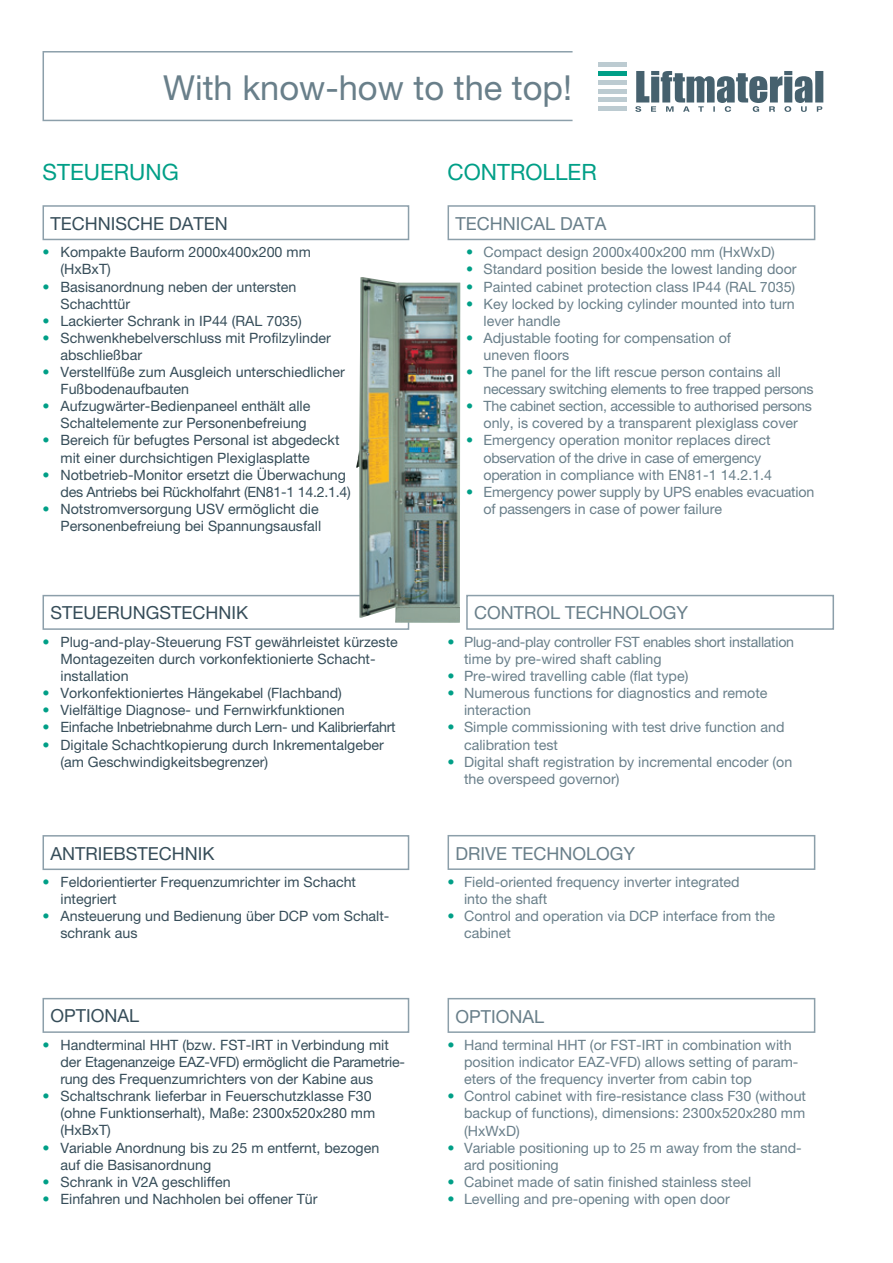
<style>
.page{position:relative;width:893px;height:1263px;background:#fff}
.page>*{position:absolute;margin:0;border:0;box-sizing:border-box;transform-origin:0 0}
.t1{font:34.5px "Helvetica Neue";color:#697f8a}
.t2{font:22.5px "Helvetica Neue";color:#009f87}
.t3{font:18px "Helvetica Neue";letter-spacing:.075em;color:#364d59}
.t4{font:18px "Helvetica Neue";color:#697f8a}
.t5{font:14.25px/17.1px "Helvetica Neue";color:#364d59}
.t6{font:14.25px/17.1px "Helvetica Neue";color:#697f8a}
.t7{font:14.25px/17.1px "Helvetica Neue";letter-spacing:-.02em;color:#697f8a}
.t8{font:14.25px "Helvetica Neue";letter-spacing:-.02em;color:#364d59}
.s1{color:#009f87}
</style>
<div class="page">
<div style="left:43px;top:51px;width:530px;height:70px;background:#fff;border:2px solid #8c9faa"></div>
<hr style="left:598px;top:63px;width:29px;height:4px;background:#bccbd1">
<div style="left:598px;top:71px;width:29px;height:5px;background:#009f87"></div>
<div style="left:598px;top:80px;width:29px;height:5px;background:#bccbd1"></div>
<hr style="left:598px;top:89px;width:29px;height:4px;background:#bccbd1">
<hr style="left:598px;top:98px;width:29px;height:4px;background:#bccbd1">
<hr style="left:598px;top:107px;width:29px;height:4px;background:#bccbd1">
<svg style="left:635px;top:71px;width:188px;height:41px"></svg>
<div style="left:43px;top:205px;width:366px;height:35px;border:2px solid #8c9faa"></div>
<div style="left:43px;top:595px;width:366px;height:35px;border:2px solid #8c9faa"></div>
<div style="left:43px;top:835px;width:366px;height:35px;border:2px solid #8c9faa"></div>
<div style="left:43px;top:998px;width:366px;height:35px;border:2px solid #8c9faa"></div>
<div style="left:448px;top:205px;width:367px;height:35px;border:2px solid #8c9faa"></div>
<div style="left:466px;top:595px;width:368px;height:35px;border:2px solid #8c9faa"></div>
<div style="left:448px;top:835px;width:367px;height:35px;border:2px solid #8c9faa"></div>
<div style="left:448px;top:998px;width:367px;height:35px;border:2px solid #8c9faa"></div>
<img style="left:356px;top:277px;width:104px;height:346px">
<h1 class="t1" style="left:163px;top:67px;width:410px">With know-how to the top!</h1>
<h2 class="t2" style="left:43px;top:159px;width:134px">Steuerung</h2>
<p class="t3" style="left:50px;top:213px;width:179px">Tech nische Daten</p>
<p class="t5" style="left:61px;top:243px;width:252px;text-indent:-18px"><span class="s1">•</span> Kompakte Bauform 2000x400x200 mm (HxBxT)</p>
<p class="t5" style="left:61px;top:278px;width:237px;text-indent:-18px"><span class="s1">•</span> Basisanordnung neben der untersten<br>Schachttür</p>
<p class="t5" style="left:43px;top:312px;width:261px"><span class="s1">•</span> Lackierter Schrank in I P44 (RAL 7035)</p>
<p class="t5" style="left:61px;top:329px;width:272px;text-indent:-18px"><span class="s1">•</span> Schwenkhebelverschluss mit Profilzylinder abschließbar</p>
<p class="t5" style="left:43px;top:363px;width:304px"><span class="s1">•</span> Verstellfüße zum Ausgleich unterschiedlicher<br>Fußbodenaufbauten</p>
<p class="t5" style="left:43px;top:397px;width:269px;text-align:right"><span class="s1">•</span> Aufzugwärter-Bedienpaneel enthält alle<br>Schaltelemente zur Personenbefreiung</p>
<p class="t5" style="left:61px;top:432px;width:280px;text-indent:-18px"><span class="s1">•</span> Bereich für befugtes Personal ist abgedeckt mit einer durchsichtigen Plexiglasplatte</p>
<p class="t5" style="left:61px;top:466px;width:292px;text-indent:-18px"><span class="s1">•</span> Notbetrieb-Monitor ersetzt die Überwachung des Antriebs bei Rückholfahrt (EN81-1 14.2.1.4)</p>
<p class="t5" style="left:43px;top:500px;width:280px;text-align:right"><span class="s1">•</span> Notstromversorgung USV ermöglicht die<br>Personenbefreiung bei Spannungsausfall</p>
<p class="t3" style="left:50px;top:602px;width:108px">steuerungste</p>
<p class="t3" style="left:192px;top:602px;width:54px">chnik</p>
<p class="t5" style="left:61px;top:633px;width:339px;text-indent:-18px"><span class="s1">•</span> Plug-and-play-Steuerung FST gewährleistet kürzeste<br>Montagezeiten durch vorkonfektionierte Schacht&shy;installation</p>
<p class="t5" style="left:43px;top:684px;width:301px"><span class="s1">•</span> Vorkonfektioniertes Hängekabel (Flachband)</p>
<p class="t5" style="left:43px;top:701px;width:304px"><span class="s1">•</span> Vielfältige Diagnose- und Fernwirkfunktionen</p>
<p class="t8" style="left:43px;top:719px;width:355px"><span class="s1">•</span> Einfache I nbetriebnahme durch Lern- und Kalibrierfahrt</p>
<p class="t5" style="left:61px;top:736px;width:325px;text-indent:-18px"><span class="s1">•</span> Digitale Schachtkopierung durch I nkrementalgeber (am Geschwindigkeitsbegrenzer)</p>
<p class="t3" style="left:50px;top:842px;width:64px">Antriebste</p>
<p class="t3" style="left:159px;top:842px;width:54px">chnik</p>
<p class="t5" style="left:61px;top:873px;width:297px;text-indent:-18px"><span class="s1">•</span> Feldorientierter Frequenzumrichter im Schacht integriert</p>
<p class="t5" style="left:61px;top:907px;width:330px;text-indent:-18px"><span class="s1">•</span> Ansteuerung und Bedienung über DCP vom Schalt&shy;schrank aus</p>
<p class="t3" style="left:50px;top:1005px;width:79px">Optional</p>
<p class="t5" style="left:61px;top:1036px;width:346px;text-indent:-18px"><span class="s1">•</span> Handterminal HHT (bzw. FST-I RT in Verbindung mit der Etagenanzeige EAZ-VFD) ermöglicht die Parametrie&shy;rung des Frequenzumrichters von der Kabine aus</p>
<p class="t5" style="left:61px;top:1087px;width:316px;text-indent:-18px"><span class="s1">•</span> Schaltschrank lieferbar in Feuerschutzklasse F30 (ohne Funktionserhalt), Maße: 2300x520x280 mm (HxBxT)</p>
<p class="t5" style="left:61px;top:1139px;width:320px;text-indent:-18px"><span class="s1">•</span> Variable Anordnung bis zu 25 m entfernt, bezogen auf die Basisanordnung</p>
<p class="t5" style="left:43px;top:1173px;width:190px"><span class="s1">•</span> Schrank in V2A geschliffen</p>
<p class="t5" style="left:43px;top:1190px;width:277px"><span class="s1">•</span> Einfahren und Nachholen bei offener Tür</p>
<h2 class="t2" style="left:448px;top:159px;width:65px">Controller</h2>
<p class="t4" style="left:455px;top:213px;width:130px">Tech nical Data</p>
<p class="t6" style="left:466px;top:243px;width:310px"><span class="s1">•</span> Compact design 2000x400x200 mm (HxWxD)</p>
<p class="t6" style="left:466px;top:261px;width:332px"><span class="s1">•</span> Standard position beside the lowest landing door</p>
<p class="t6" style="left:466px;top:278px;width:331px"><span class="s1">•</span> Painted cabinet protection class I P44 (RAL 7035)</p>
<p class="t6" style="left:484px;top:295px;width:313px;text-indent:-17px"><span class="s1">•</span> Key locked by locking cylinder mounted into turn lever handle</p>
<p class="t6" style="left:484px;top:329px;width:249px;text-indent:-17px"><span class="s1">•</span> Adjustable footing for compensation of uneven floors</p>
<p class="t7" style="left:484px;top:363px;width:332px;text-indent:-17px"><span class="s1">•</span> The panel for the lift rescue person contains all necessary switching elements to free trapped persons</p>
<p class="t7" style="left:466px;top:397px;width:347px;text-align:center"><span class="s1">•</span> The cabinet section, accessible to authorised persons only, is covered by a transparent plexiglass cover</p>
<p class="t6" style="left:484px;top:432px;width:290px;text-indent:-17px"><span class="s1">•</span> Emergency operation monitor replaces direct observation of the drive in case of emergency operation in compliance with EN81-1 14.2.1.4</p>
<p class="t6" style="left:484px;top:483px;width:332px;text-indent:-17px"><span class="s1">•</span> Emergency power supply by UPS enables evacuation of passengers in case of power failure</p>
<p class="t4" style="left:474px;top:602px;width:53px">co ntrol</p>
<p class="t4" style="left:565px;top:602px;width:74px">technolog</p>
<p class="t4" style="left:676px;top:602px;width:10px">y</p>
<p class="t7" style="left:464px;top:633px;width:332px;text-indent:-17px"><span class="s1">•</span> Plug-and-play controller FST enables short installation time by pre-wired shaft cabling</p>
<p class="t6" style="left:448px;top:667px;width:242px"><span class="s1">•</span> Pre-wired travelling cable (flat type)</p>
<p class="t6" style="left:464px;top:684px;width:305px;text-indent:-17px"><span class="s1">•</span> Numerous functions for diagnostics and remote interaction</p>
<p class="t6" style="left:464px;top:718px;width:322px;text-indent:-17px"><span class="s1">•</span> Simple commissioning with test drive function and calibration test</p>
<p class="t6" style="left:464px;top:753px;width:330px;text-indent:-17px"><span class="s1">•</span> Digital shaft registration by incremental encoder (on the overspeed governor)</p>
<p class="t4" style="left:455px;top:842px;width:131px">Drive technolog</p>
<p class="t4" style="left:623px;top:842px;width:10px">y</p>
<p class="t6" style="left:464px;top:873px;width:277px;text-indent:-17px"><span class="s1">•</span> Field-oriented frequency inverter integrated into the shaft</p>
<p class="t6" style="left:464px;top:907px;width:313px;text-indent:-17px"><span class="s1">•</span> Control and operation via DCP interface from the cabinet</p>
<p class="t4" style="left:455px;top:1005px;width:90px">OPTI ONAL</p>
<p class="t6" style="left:464px;top:1036px;width:336px;text-indent:-17px"><span class="s1">•</span> Hand terminal HHT (or FST-I RT in combination with position indicator EAZ-VFD) allows setting of param&shy;eters of the frequency inverter from cabin top</p>
<p class="t6" style="left:464px;top:1087px;width:343px;text-align:justify;text-indent:-17px"><span class="s1">•</span> Control cabinet with fire-resistance class F30 (without backup of functions), dimensions: 2300x520x280 mm (HxWxD)</p>
<p class="t6" style="left:464px;top:1139px;width:339px;text-indent:-17px"><span class="s1">•</span> Variable positioning up to 25 m away from the stand&shy;ard positioning</p>
<p class="t6" style="left:448px;top:1173px;width:305px"><span class="s1">•</span> Cabinet made of satin finished stainless steel</p>
<p class="t6" style="left:448px;top:1190px;width:284px"><span class="s1">•</span> Levelling and pre-opening with open door</p>
</div>
